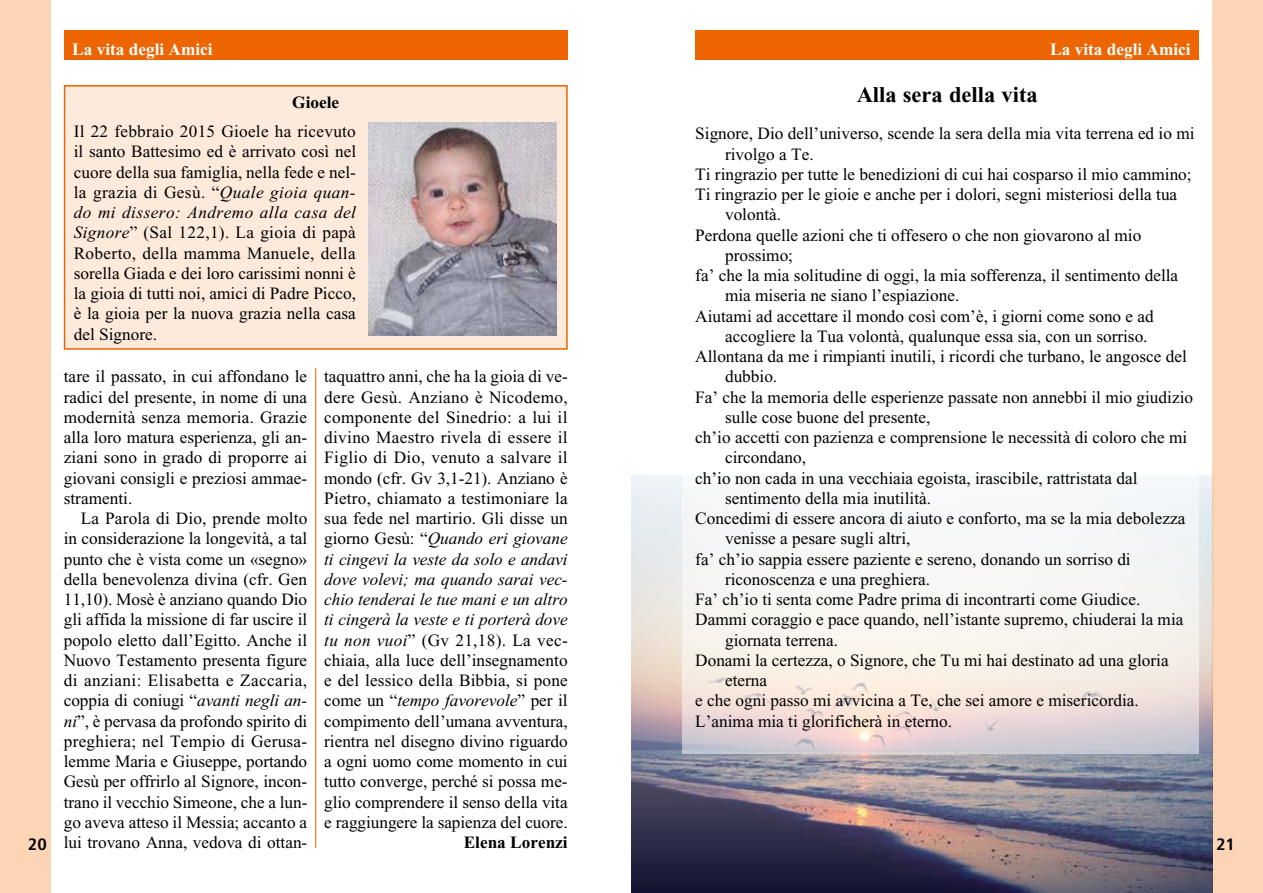
<style>
.page{position:relative;width:1263px;height:893px;background:#fff}
.page>*{position:absolute;margin:0;border:0;box-sizing:border-box;transform-origin:0 0}
.t1{font:700 22.5px "Times New Roman";color:#000}
.t2{font:17.25px/20.2px "Times New Roman";color:#000;text-align:justify}
.t3{font:700 17.25px "Times New Roman";color:#fff}
.t4{font:700 17.25px "Times New Roman";color:#000}
.t5{font:700 condensed 16.5px "Frutiger";color:#000;scale:1.1 1}
.s1{font-style:italic}
</style>
<div class="page">
<div style="left:64px;top:30px;width:504px;height:30px;background:#ec6500"></div>
<div style="left:0;top:0;width:51px;height:893px;background:#fcd5b7"></div>
<div style="left:695px;top:30px;width:504px;height:30px;background:#ec6500"></div>
<div style="left:1212px;top:0;width:51px;height:893px;background:#fcd5b7"></div>
<hr style="left:315px;top:368px;width:1px;height:480px;background:#ec6500">
<img style="left:631px;top:476px;width:582px;height:417px">
<svg style="left:682px;top:476px;width:516px;height:278px;fill:#f7f5f1"></svg>
<div style="left:65px;top:86px;width:502px;height:263px;background:#fdeadb"></div>
<div style="left:64px;top:85px;width:504px;height:265px;border:2px solid #ec6500"></div>
<img style="left:369px;top:122px;width:187px;height:213px">
<p class="t3" style="left:72px;top:40px;width:142px">La vita degli Amici</p>
<p class="t3" style="left:1050px;top:40px;width:142px">La vita degli Amici</p>
<h1 class="t1" style="left:857px;top:82px;width:183px">Alla sera della vita</h1>
<p class="t2" style="left:695px;top:123px;width:501px">Signore, Dio dell’universo, scende la sera della mia vita terrena ed io mi</p>
<p class="t2" style="left:725px;top:144px;width:90px">rivolgo a Te.</p>
<p class="t2" style="left:695px;top:164px;width:498px">Ti ringrazio per tutte le benedizioni di cui hai cosparso il mio cammino;</p>
<p class="t2" style="left:695px;top:184px;width:483px">Ti ringrazio per le gioie e anche per i dolori, segni misteriosi della tua</p>
<p class="t2" style="left:725px;top:204px;width:58px">volontà.</p>
<p class="t2" style="left:695px;top:225px;width:448px">Perdona quelle azioni che ti offesero o che non giovarono al mio</p>
<p class="t2" style="left:725px;top:245px;width:70px">prossimo;</p>
<p class="t2" style="left:695px;top:265px;width:484px">fa’ che la mia solitudine di oggi, la mia sofferenza, il sentimento della</p>
<p class="t2" style="left:725px;top:285px;width:236px">mia miseria ne siano l’espiazione.</p>
<p class="t2" style="left:695px;top:306px;width:460px">Aiutami ad accettare il mondo così com’è, i giorni come sono e ad</p>
<p class="t2" style="left:725px;top:326px;width:424px">accogliere la Tua volontà, qualunque essa sia, con un sorriso.</p>
<p class="t2" style="left:695px;top:346px;width:493px">Allontana da me i rimpianti inutili, i ricordi che turbano, le angosce del</p>
<p class="t2" style="left:725px;top:366px;width:54px">dubbio.</p>
<p class="t2" style="left:695px;top:387px;width:499px">Fa’ che la memoria delle esperienze passate non annebbi il mio giudizio</p>
<p class="t2" style="left:725px;top:407px;width:207px">sulle cose buone del presente,</p>
<p class="t2" style="left:695px;top:427px;width:493px">ch’io accetti con pazienza e comprensione le necessità di coloro che mi</p>
<p class="t2" style="left:725px;top:447px;width:82px">circondano,</p>
<p class="t2" style="left:695px;top:468px;width:444px">ch’io non cada in una vecchiaia egoista, irascibile, rattristata dal</p>
<p class="t2" style="left:725px;top:488px;width:208px">sentimento della mia inutilità.</p>
<p class="t2" style="left:695px;top:508px;width:492px">Concedimi di essere ancora di aiuto e conforto, ma se la mia debolezza</p>
<p class="t2" style="left:725px;top:528px;width:187px">venisse a pesare sugli altri,</p>
<p class="t2" style="left:695px;top:549px;width:437px">fa’ ch’io sappia essere paziente e sereno, donando un sorriso di</p>
<p class="t2" style="left:725px;top:569px;width:206px">riconoscenza e una preghiera.</p>
<p class="t2" style="left:695px;top:589px;width:447px">Fa’ ch’io ti senta come Padre prima di incontrarti come Giudice.</p>
<p class="t2" style="left:695px;top:609px;width:490px">Dammi coraggio e pace quando, nell’istante supremo, chiuderai la mia</p>
<p class="t2" style="left:725px;top:630px;width:115px">giornata terrena.</p>
<p class="t2" style="left:695px;top:650px;width:475px">Donami la certezza, o Signore, che Tu mi hai destinato ad una gloria</p>
<p class="t2" style="left:725px;top:670px;width:44px">eterna</p>
<p class="t2" style="left:695px;top:690px;width:445px">e che ogni passo mi avvicina a Te, che sei amore e misericordia.</p>
<p class="t2" style="left:695px;top:711px;width:258px">L’anima mia ti glorificherà in eterno.</p>
<p class="t4" style="left:292px;top:93px;width:48px">Gioele</p>
<p class="t2" style="left:74px;top:121px;width:284px">Il 22 febbraio 2015 Gioele ha ricevuto il santo Battesimo ed è arrivato così nel cuore della sua famiglia, nella fede e nel&shy;la grazia di Gesù. “<span class="s1">Quale gioia quan&shy;do mi dissero: Andremo alla casa del Signore</span>” (Sal 122,1). La gioia di papà Roberto, della mamma Manuele, della sorella Giada e dei loro carissimi nonni è la gioia di tutti noi, amici di Padre Picco, è la gioia per la nuova grazia nella casa del Signore.</p>
<p class="t2" style="left:324px;top:366px;width:245px">taquattro anni, che ha la gioia di ve&shy;dere Gesù. Anziano è Nicodemo, componente del Sinedrio: a lui il divino Maestro rivela di essere il Figlio di Dio, venuto a salvare il mondo (cfr. Gv 3,1-21). Anziano è Pietro, chiamato a testimoniare la sua fede nel martirio. Gli disse un giorno Gesù: “<span class="s1">Quando eri giovane ti cingevi la veste da solo e andavi dove volevi; ma quando sarai vec&shy;chio tenderai le tue mani e un altro ti cingerà la veste e ti porterà dove tu non vuoi</span>” (Gv 21,18). La vec&shy;chiaia, alla luce dell’insegnamento e del lessico della Bibbia, si pone come un “<span class="s1">tempo favorevole</span>” per il compimento dell’umana avventura, rientra nel disegno divino riguardo a ogni uomo come momento in cui tutto converge, perché si possa me&shy;glio comprendere il senso della vita e raggiungere la sapienza del cuore.</p>
<p class="t4" style="left:464px;top:833px;width:105px">Elena Lorenzi</p>
<p class="t2" style="left:64px;top:366px;width:245px">tare il passato, in cui affondano le radici del presente, in nome di una modernità senza memoria. Grazie alla loro matura esperienza, gli an&shy;ziani sono in grado di proporre ai giovani consigli e preziosi ammae&shy;stramenti.</p>
<p class="t2" style="left:64px;top:508px;width:245px;text-indent:17px">La Parola di Dio, prende molto in considerazione la longevità, a tal punto che è vista come un «segno» della benevolenza divina (cfr. Gen 11,10). Mosè è anziano quando Dio gli affida la missione di far uscire il popolo eletto dall’Egitto. Anche il Nuovo Testamento presenta figure di anziani: Elisabetta e Zaccaria, coppia di coniugi “<span class="s1">avanti negli an&shy;ni</span>”, è pervasa da profondo spirito di preghiera; nel Tempio di Gerusa&shy;lemme Maria e Giuseppe, portando Gesù per offrirlo al Signore, incon&shy;trano il vecchio Simeone, che a lun&shy;go aveva atteso il Messia; accanto a lui trovano Anna, vedova di ottan-</p>
<p class="t5" style="left:28px;top:835px;width:19px">20</p>
<p class="t5" style="left:1216px;top:835px;width:19px">21</p>
</div>
